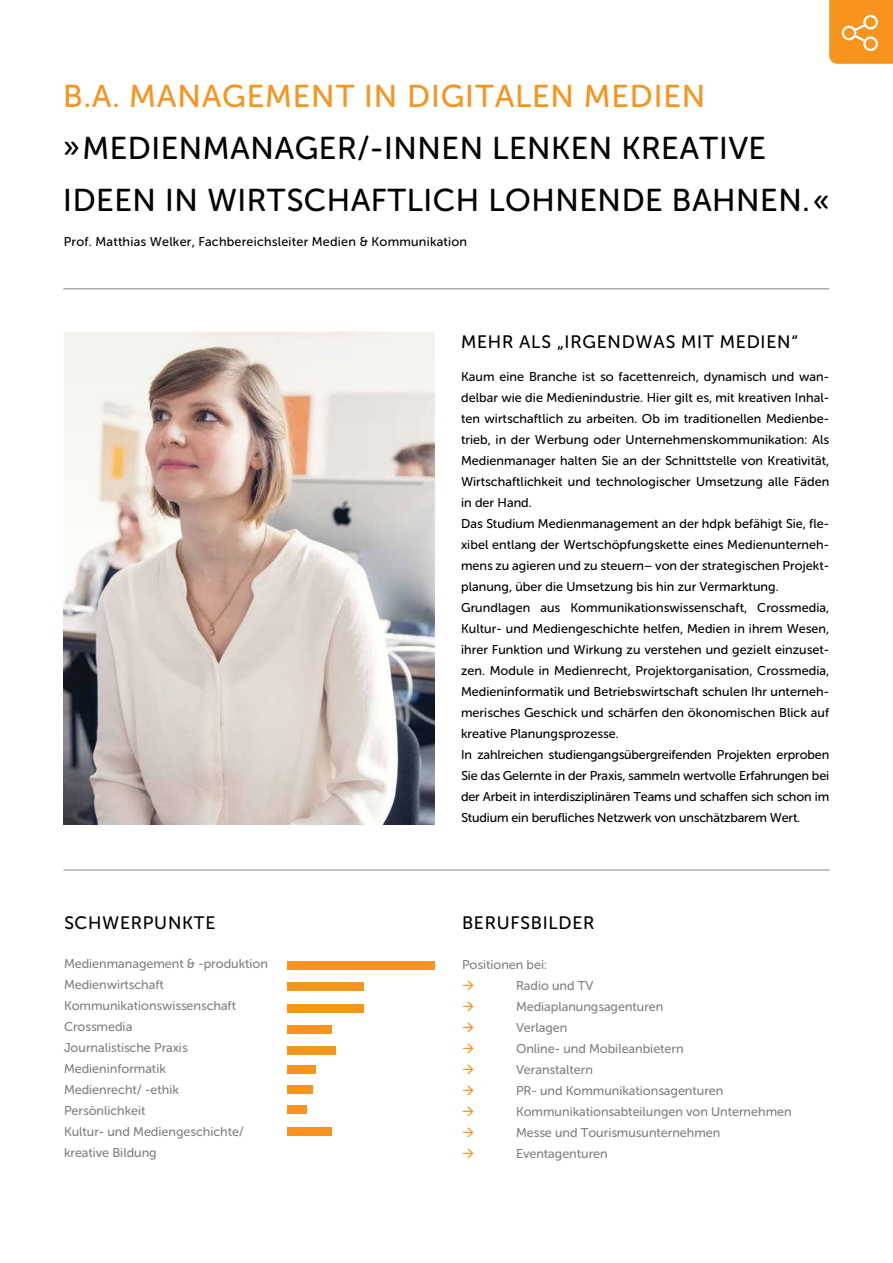
<style>
.page{position:relative;width:893px;height:1263px;background:#fff}
.page>*{position:absolute;margin:0;border:0;box-sizing:border-box;transform-origin:0 0}
.t1{font:31.5px/51.8px "Museo Sans Rounded 500";letter-spacing:.02em;color:#000}
.t2{font:31.5px "Museo Sans Rounded 500";letter-spacing:.03em;color:#f7941e}
.t3{font:18px "Museo Sans Rounded 500";letter-spacing:.045em;color:#000}
.t4{font:12.75px/21px "Museo Sans Rounded 500";letter-spacing:.005em;color:#000}
.t5{font:12.75px/21px "Museo Sans Rounded 500";color:#808285}
</style>
<div class="page">
<hr style="left:64px;top:870px;width:765px;height:1px;background:#808285">
<div style="left:287px;top:961px;width:148px;height:8px;background:#f7941e"></div>
<div style="left:287px;top:982px;width:77px;height:9px;background:#f7941e"></div>
<div style="left:287px;top:1004px;width:77px;height:9px;background:#f7941e"></div>
<div style="left:287px;top:1025px;width:45px;height:8px;background:#f7941e"></div>
<div style="left:287px;top:1046px;width:48px;height:8px;background:#f7941e"></div>
<div style="left:287px;top:1066px;width:29px;height:8px;background:#f7941e"></div>
<div style="left:287px;top:1085px;width:26px;height:9px;background:#f7941e"></div>
<div style="left:287px;top:1105px;width:19px;height:9px;background:#f7941e"></div>
<div style="left:287px;top:1127px;width:45px;height:9px;background:#f7941e"></div>
<hr style="left:63px;top:288px;width:766px;height:1px;background:#808285">
<img style="left:64px;top:606px;width:371px;height:218px">
<svg style="left:829px;top:0;width:64px;height:64px;background:#f79c30"></svg>
<img style="left:64px;top:332px;width:371px;height:274px">
<h1 class="t2" style="left:63px;top:79px;width:643px">B.A. MANAGEMENT IN DIGITALEN MEDIEN</h1>
<h1 class="t1" style="left:63px;top:122px;width:767px;text-indent:19px">MEDIENMANAGER/-INNEN LENKEN KREATIVE<br>IDEEN IN WIRTSCHAFTLICH LOHNENDE BAHNEN. «</h1>
<p class="t4" style="left:64px;top:231px;width:405px">Prof. Matthias Welker, Fachbereichsleiter Medien &amp; Kommunikation</p>
<h2 class="t3" style="left:461px;top:332px;width:338px">MEHR ALS „IRGENDWAS MIT MEDIEN“</h2>
<p class="t4" style="left:461px;top:366px;width:370px">Kaum eine Branche ist so facettenreich, dynamisch und wan&shy;delbar wie die Medienindustrie. Hier gilt es, mit kreativen Inhal&shy;ten wirtschaftlich zu arbeiten. Ob im traditionellen Medienbe&shy;trieb, in der Werbung oder Unternehmenskommunikation: Als Medienmanager halten Sie an der Schnittstelle von Kreativität, Wirtschaftlichkeit und technologischer Umsetzung alle Fäden in der Hand.<br>Das Studium Medienmanagement an der hdpk befähigt Sie, fle&shy;xibel entlang der Wertschöpfungskette eines Medienunterneh&shy;mens zu agieren und zu steuern– von der strategischen Projekt&shy;planung, über die Umsetzung bis hin zur Vermarktung.<br>Grundlagen aus Kommunikationswissenschaft, Crossmedia, Kultur- und Mediengeschichte helfen, Medien in ihrem Wesen, ihrer Funktion und Wirkung zu verstehen und gezielt einzuset&shy;zen. Module in Medienrecht, Projektorganisation, Crossmedia, Medieninformatik und Betriebswirtschaft schulen Ihr unterneh&shy;merisches Geschick und schärfen den ökonomischen Blick auf kreative Planungsprozesse.<br>In zahlreichen studiengangsübergreifenden Projekten erproben Sie das Gelernte in der Praxis, sammeln wertvolle Erfahrungen bei der Arbeit in interdisziplinären Teams und schaffen sich schon im Studium ein berufliches Netzwerk von unschätzbarem Wert.</p>
<h2 class="t3" style="left:64px;top:913px;width:153px">SCHWERPUNKTE</h2>
<h2 class="t3" style="left:462px;top:913px;width:134px">BERUFSBILDER</h2>
<p class="t5" style="left:462px;top:954px;width:87px">Positionen bei:</p>
<p class="t5" style="left:516px;top:975px;width:79px">Radio und TV</p>
<p class="t5" style="left:516px;top:996px;width:149px">Mediaplanungsagenturen</p>
<p class="t5" style="left:516px;top:1017px;width:53px">Verlagen</p>
<p class="t5" style="left:516px;top:1038px;width:169px">Online- und Mobileanbietern</p>
<p class="t5" style="left:516px;top:1059px;width:78px">Veranstaltern</p>
<p class="t5" style="left:516px;top:1080px;width:209px">PR- und Kommunikationsagenturen</p>
<p class="t5" style="left:516px;top:1101px;width:277px">Kommunikationsabteilungen von Unternehmen</p>
<p class="t5" style="left:516px;top:1122px;width:206px">Messe und Tourismusunternehmen</p>
<p class="t5" style="left:516px;top:1143px;width:93px">Eventagenturen</p>
<p class="t5" style="left:64px;top:953px;width:206px">Medienmanagement &amp; -produktion<br>Medienwirtschaft<br>Kommunikationswissenschaft<br>Crossmedia<br>Journalistische Praxis<br>Medieninformatik<br>Medienrecht/ -ethik<br>Persönlichkeit<br>Kultur- und Mediengeschichte/ kreative Bildung</p>
</div>
